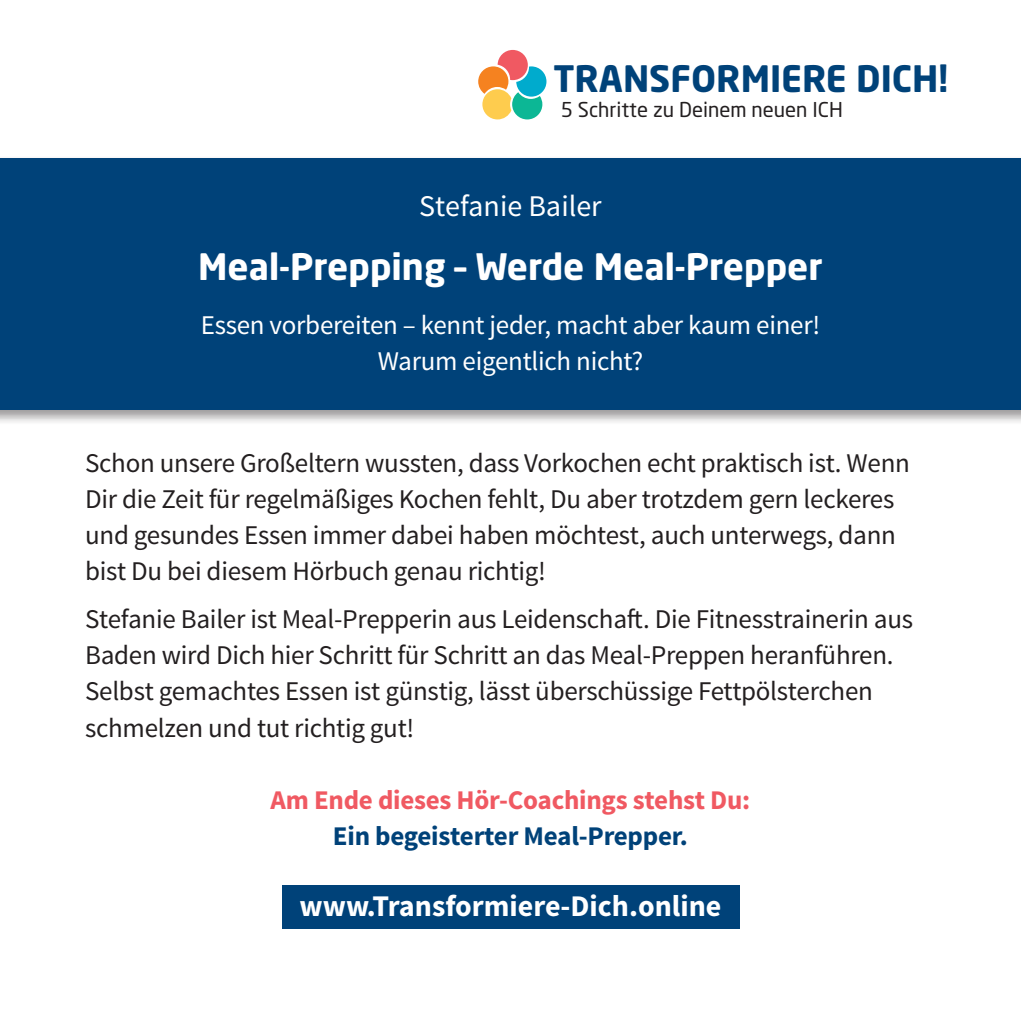
<style>
.page{position:relative;width:1021px;height:1021px;background:#fff}
.page>*{position:absolute;margin:0;border:0;box-sizing:border-box;transform-origin:0 0}
.t1{font:700 36px "Neo Sans Std";color:#fff}
.t2{font:700 36px "Neo Sans Std";color:#004279}
.t3{font:700 30px "Source Sans Pro";color:#fff}
.t4{font:30px "Source Sans Pro";color:#fff}
.t5{font:27px/36px "Source Sans Pro";letter-spacing:-.01em;color:#231f20}
.t6{font:27px/36px "Source Sans Pro";letter-spacing:-.01em;color:#fff;text-align:center}
.t7{font:700 27px "Source Sans Pro";letter-spacing:-.01em;color:#f05962}
.t8{font:700 27px "Source Sans Pro";letter-spacing:-.01em;color:#004279}
.t9{font:20.4px "Neo Sans Std";color:#231f20}
</style>
<div class="page">
<div style="left:0;top:155px;width:1020px;height:270px;background:#231f20;opacity:.45"></div>
<div style="left:0;top:158px;width:1020px;height:252px;background:#004279"></div>
<svg style="left:478px;top:50px;width:68px;height:69px"></svg>
<div style="left:282px;top:884px;width:458px;height:44px;background:#004279"></div>
<h1 class="t2" style="left:553px;top:55px;width:396px">TRANSFORMIERE DICH!</h1>
<p class="t9" style="left:560px;top:97px;width:283px">5 Schritte zu Deinem neuen ICH</p>
<p class="t4" style="left:419px;top:188px;width:184px">Stefanie Bailer</p>
<h1 class="t1" style="left:198px;top:244px;width:626px">Meal-Prepping – Werde Meal-Prepper</h1>
<p class="t6" style="left:201px;top:308px;width:621px">Essen vorbereiten – kennt jeder, macht aber kaum einer!<br>Warum eigentlich nicht?</p>
<p class="t5" style="left:85px;top:446px;width:826px">Schon unsere Großeltern wussten, dass Vorkochen echt praktisch ist. Wenn Dir die Zeit für regelmäßiges Kochen fehlt, Du aber trotzdem gern leckeres und gesundes Essen immer dabei haben möchtest, auch unterwegs, dann bist Du bei diesem Hörbuch genau richtig!</p>
<p class="t5" style="left:85px;top:602px;width:829px">Stefanie Bailer ist Meal-Prepperin aus Leidenschaft. Die Fitnesstrainerin aus Baden wird Dich hier Schritt für Schritt an das Meal-Preppen heranführen.<br>Selbst gemachtes Essen ist günstig, lässt überschüssige Fettpölsterchen schmelzen und tut richtig gut!</p>
<p class="t7" style="left:270px;top:782px;width:481px">Am Ende dieses Hör-Coachings stehst Du:</p>
<p class="t8" style="left:333px;top:818px;width:356px">Ein begeisterter Meal-Prepper.</p>
<p class="t3" style="left:299px;top:886px;width:423px">www.Transformiere-Dich.online</p>
</div>
